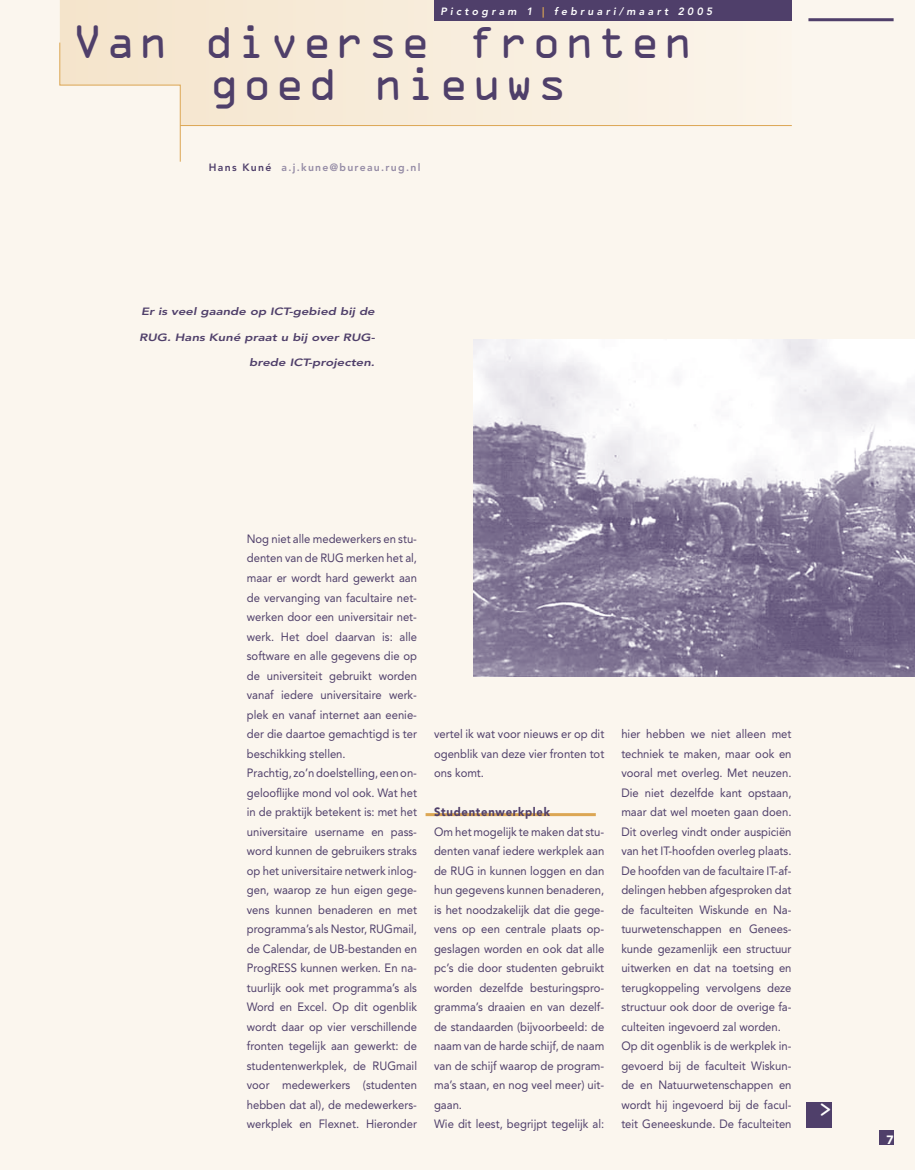
<style>
.page{position:relative;width:915px;height:1170px;background:#fff}
.page>*{position:absolute;margin:0;border:0;box-sizing:border-box;transform-origin:0 0}
.t1{font:42px/42px "OCRA Alternate";letter-spacing:.06em;color:#4f3f6a;text-align:center}
.t2{font:18px "OCRA Alternate";color:#fff;scale:.94 1}
.t3{font:12px/19.5px "Avenir";color:#4f3f6a;scale:.94 1}
.t4{font:900 12px "Avenir";letter-spacing:.06em;color:#4f3f6a;scale:.94 1}
.t5{font:900 12px "Avenir";color:#fff}
.t6{font:italic 800 10.5px "Avenir";color:#4f3f6a;scale:1.25 1}
.t7{font:800 10.5px "Avenir";letter-spacing:.125em;color:#958ca6}
.t8{font:italic 800 10.5px "Avenir";letter-spacing:.31em;color:#fff}
.s1{font-style:normal;color:#dca653}
.s2{color:#4f3f6a}
</style>
<div class="page">
<div style="left:0;top:0;width:914px;height:1169px;background:#fbf6ee"></div>
<div style="left:806px;top:1101px;width:25px;height:26px;background:#4f3f6a"></div>
<hr style="left:425px;top:813px;width:170px;height:3px;background:#dca653">
<svg style="left:60px;top:0;width:559px;height:125px"></svg>
<svg style="left:59px;top:42px;width:122px;height:120px"></svg>
<hr style="left:180px;top:125px;width:611px;height:1px;background:#dca653">
<img style="left:473px;top:339px;width:441px;height:337px">
<hr style="left:808px;top:18px;width:85px;height:3px;background:#4f3f6a">
<div style="left:434px;top:0;width:357px;height:21px;background:#4f3f6a"></div>
<div style="left:878px;top:1129px;width:15px;height:15px;background:#4f3f6a"></div>
<p class="t8" style="left:440px;top:5px;width:273px">Pictogram 1 <span class="s1">|</span> februari/maart 2005</p>
<h1 class="t1" style="left:73px;top:24px;width:621px">Van diverse fronten goed nieuws</h1>
<p class="t7" style="left:209px;top:161px;width:213px"><span class="s2">Hans Kuné</span> a.j.kune@bureau.rug.nl</p>
<p class="t6" style="left:141px;top:305px;width:188px">Er is veel gaande op ICT-gebied bij de</p>
<p class="t6" style="left:139px;top:331px;width:190px">RUG. Hans Kuné praat u bij over RUG-</p>
<p class="t6" style="left:249px;top:356px;width:102px">brede ICT-projecten.</p>
<p class="t3" style="left:247px;top:529px;width:182px">Nog niet alle medewerkers en stu&shy;denten van de RUG merken het al, maar er wordt hard gewerkt aan de vervanging van facultaire net&shy;werken door een universitair net&shy;werk. Het doel daarvan is: alle software en alle gegevens die op de universiteit gebruikt worden vanaf iedere universitaire werk&shy;plek en vanaf internet aan eenie&shy;der die daartoe gemachtigd is ter beschikking stellen.<br>Prachtig, zo’n doelstelling, een on&shy;gelooflijke mond vol ook. Wat het in de praktijk betekent is: met het universitaire username en pass&shy;word kunnen de gebruikers straks op het universitaire netwerk inlog&shy;gen, waarop ze hun eigen gege&shy;vens kunnen benaderen en met programma’s als Nestor, RUGmail, de Calendar, de UB-bestanden en<br>ProgRESS kunnen werken. En na&shy;tuurlijk ook met programma’s als<br>Word en Excel. Op dit ogenblik wordt daar op vier verschillende fronten tegelijk aan gewerkt: de studentenwerkplek, de RUGmail voor medewerkers (studenten hebben dat al), de medewerkers&shy;werkplek en Flexnet. Hieronder</p>
<p class="t3" style="left:434px;top:724px;width:182px;text-align:justify">vertel ik wat voor nieuws er op dit ogenblik van deze vier fronten tot ons komt.</p>
<p class="t4" style="left:434px;top:804px;width:125px">Studentenwerkplek</p>
<p class="t3" style="left:434px;top:821px;width:182px">Om het mogelijk te maken dat stu&shy;denten vanaf iedere werkplek aan de RUG in kunnen loggen en dan hun gegevens kunnen benaderen, is het noodzakelijk dat die gege&shy;vens op een centrale plaats op&shy;geslagen worden en ook dat alle pc’s die door studenten gebruikt worden dezelfde besturingspro&shy;gramma’s draaien en van dezelf&shy;de standaarden (bijvoorbeeld: de naam van de harde schijf, de naam van de schijf waarop de program&shy;ma’s staan, en nog veel meer) uit&shy;gaan.<br>Wie dit leest, begrijpt tegelijk al:</p>
<p class="t3" style="left:621px;top:724px;width:182px">hier hebben we niet alleen met techniek te maken, maar ook en vooral met overleg. Met neuzen.<br>Die niet dezelfde kant opstaan, maar dat wel moeten gaan doen.<br>Dit overleg vindt onder auspiciën van het IT-hoofden overleg plaats.<br>De hoofden van de facultaire IT-af&shy;delingen hebben afgesproken dat de faculteiten Wiskunde en Na&shy;tuurwetenschappen en Genees&shy;kunde gezamenlijk een structuur uitwerken en dat na toetsing en terugkoppeling vervolgens deze structuur ook door de overige fa&shy;culteiten ingevoerd zal worden.<br>Op dit ogenblik is de werkplek in&shy;gevoerd bij de faculteit Wiskun&shy;de en Natuurwetenschappen en wordt hij ingevoerd bij de facul&shy;teit Geneeskunde. De faculteiten</p>
<h2 class="t2" style="left:819px;top:1102px;width:14px">&gt;</h2>
<p class="t5" style="left:886px;top:1132px;width:9px">7</p>
</div>
